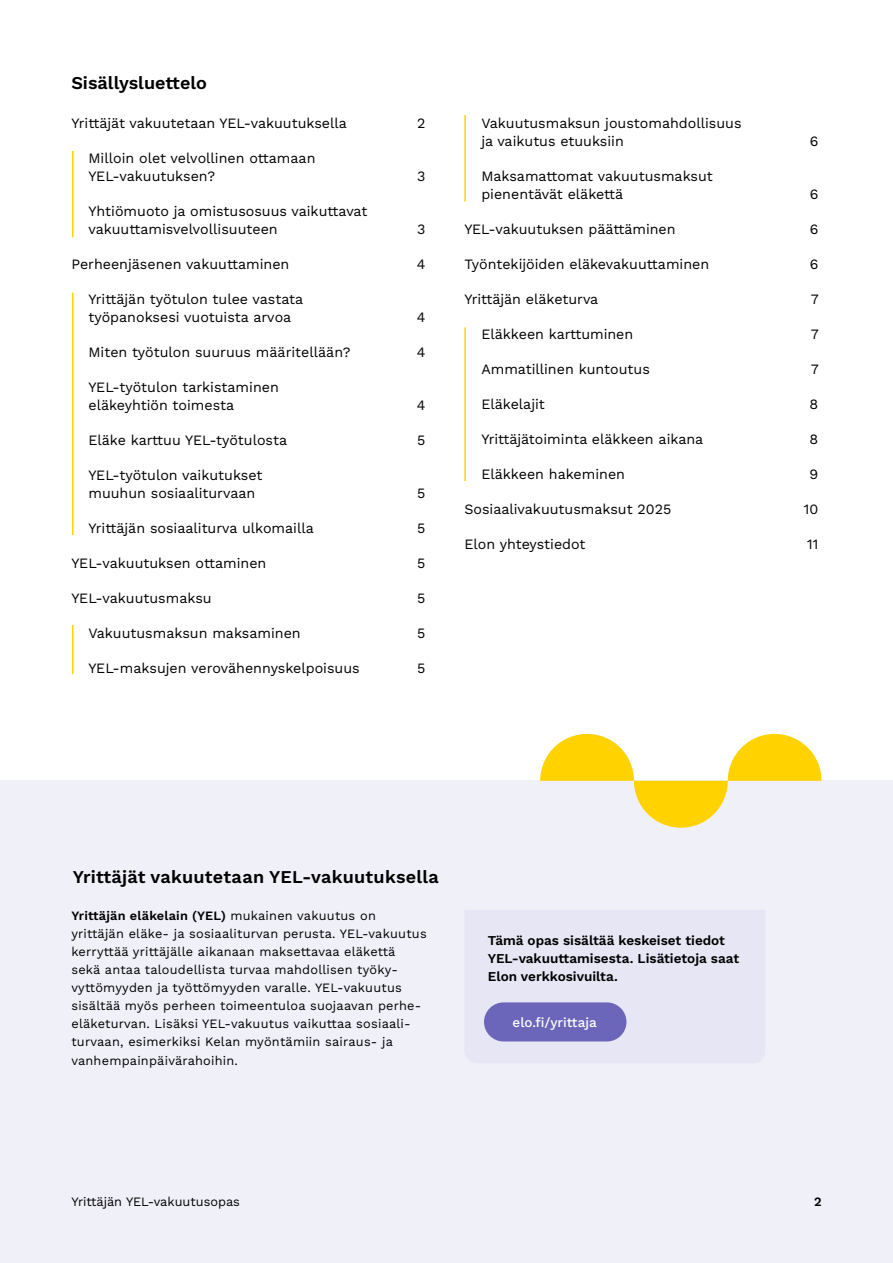
<style>
.page{position:relative;width:893px;height:1263px;background:#fff}
.page>*{position:absolute;margin:0;border:0;box-sizing:border-box;transform-origin:0 0}
.Paragraph_Style_1{font:600 18px "Work Sans";letter-spacing:.01em;color:#000}
.t1{font:14.25px/18px "Work Sans";color:#000}
.t2{font:600 13.5px/18px "Work Sans";color:#000}
.t3{font:500 13.5px "Work Sans";color:#fff}
.LEIPIS_8_5_12{font:12.75px/18px "Work Sans";letter-spacing:.015em;color:#000}
.t4{font:600 12.75px "Work Sans";color:#000}
.s1{font-weight:600}
</style>
<div class="page">
<div style="left:0;top:780px;width:893px;height:483px;background:#f0f0f8"></div>
<svg style="left:540px;top:734px;width:281px;height:94px"></svg>
<div style="left:484px;top:1002px;width:142px;height:39px;background:#6b66ba;border-radius:20px"></div>
<hr style="left:72px;top:151px;width:1px;height:86px;background:#ffd200">
<hr style="left:464px;top:115px;width:2px;height:86px;background:#ffd200">
<hr style="left:464px;top:327px;width:2px;height:154px;background:#ffd200">
<hr style="left:72px;top:293px;width:1px;height:242px;background:#ffd200">
<hr style="left:72px;top:625px;width:1px;height:49px;background:#ffd200">
<p class="Paragraph_Style_1" style="left:71px;top:69px;width:137px">Sisällysluettelo</p>
<p class="t1" style="left:71px;top:114px;width:277px">Yrittäjät vakuutetaan YEL-vakuutuksella</p>
<p class="t1" style="left:417px;top:114px;width:10px">2</p>
<p class="t1" style="left:88px;top:149px;width:229px">Milloin olet velvollinen ottamaan<br>YEL-vakuutuksen?</p>
<p class="t1" style="left:417px;top:167px;width:10px">3</p>
<p class="t1" style="left:88px;top:202px;width:280px">Yhtiömuoto ja omistusosuus vaikuttavat vakuuttamisvelvollisuuteen</p>
<p class="t1" style="left:417px;top:220px;width:10px">3</p>
<p class="t1" style="left:71px;top:255px;width:219px">Perheenjäsenen vakuuttaminen</p>
<p class="t1" style="left:417px;top:255px;width:10px">4</p>
<p class="t1" style="left:88px;top:290px;width:216px">Yrittäjän työtulon tulee vastata työpanoksesi vuotuista arvoa</p>
<p class="t1" style="left:417px;top:308px;width:10px">4</p>
<p class="t1" style="left:88px;top:343px;width:264px">Miten työtulon suuruus määritellään?</p>
<p class="t1" style="left:417px;top:343px;width:10px">4</p>
<p class="t1" style="left:88px;top:378px;width:192px">YEL-työtulon tarkistaminen eläkeyhtiön toimesta</p>
<p class="t1" style="left:417px;top:396px;width:10px">4</p>
<p class="t1" style="left:88px;top:431px;width:200px">Eläke karttuu YEL-työtulosta</p>
<p class="t1" style="left:417px;top:431px;width:10px">5</p>
<p class="t1" style="left:88px;top:466px;width:175px">YEL-työtulon vaikutukset muuhun sosiaaliturvaan</p>
<p class="t1" style="left:417px;top:484px;width:10px">5</p>
<p class="t1" style="left:88px;top:519px;width:227px">Yrittäjän sosiaaliturva ulkomailla</p>
<p class="t1" style="left:417px;top:519px;width:10px">5</p>
<p class="t1" style="left:71px;top:554px;width:196px">YEL-vakuutuksen ottaminen</p>
<p class="t1" style="left:417px;top:554px;width:10px">5</p>
<p class="t1" style="left:71px;top:589px;width:142px">YEL-vakuutusmaksu</p>
<p class="t1" style="left:417px;top:589px;width:10px">5</p>
<p class="t1" style="left:88px;top:624px;width:214px">Vakuutusmaksun maksaminen</p>
<p class="t1" style="left:417px;top:624px;width:10px">5</p>
<p class="t1" style="left:88px;top:659px;width:273px">YEL-maksujen verovähennyskelpoisuus</p>
<p class="t1" style="left:417px;top:659px;width:10px">5</p>
<p class="t1" style="left:481px;top:114px;width:262px">Vakuutusmaksun joustomahdollisuus ja vaikutus etuuksiin</p>
<p class="t1" style="left:481px;top:167px;width:233px">Maksamattomat vakuutusmaksut pienentävät eläkettä</p>
<p class="t1" style="left:810px;top:132px;width:10px">6</p>
<p class="t1" style="left:810px;top:185px;width:10px">6</p>
<p class="t1" style="left:464px;top:220px;width:213px">YEL-vakuutuksen päättäminen</p>
<p class="t1" style="left:810px;top:220px;width:10px">6</p>
<p class="t1" style="left:464px;top:255px;width:246px">Työntekijöiden eläkevakuuttaminen</p>
<p class="t1" style="left:810px;top:255px;width:10px">6</p>
<p class="t1" style="left:464px;top:290px;width:135px">Yrittäjän eläketurva</p>
<p class="t1" style="left:811px;top:290px;width:9px">7</p>
<p class="t1" style="left:481px;top:325px;width:153px">Eläkkeen karttuminen</p>
<p class="t1" style="left:811px;top:325px;width:9px">7</p>
<p class="t1" style="left:481px;top:360px;width:170px">Ammatillinen kuntoutus</p>
<p class="t1" style="left:811px;top:360px;width:9px">7</p>
<p class="t1" style="left:481px;top:395px;width:65px">Eläkelajit</p>
<p class="t1" style="left:810px;top:395px;width:10px">8</p>
<p class="t1" style="left:481px;top:430px;width:223px">Yrittäjätoiminta eläkkeen aikana</p>
<p class="t1" style="left:810px;top:430px;width:10px">8</p>
<p class="t1" style="left:481px;top:465px;width:145px">Eläkkeen hakeminen</p>
<p class="t1" style="left:810px;top:465px;width:10px">9</p>
<p class="t1" style="left:464px;top:500px;width:208px">Sosiaalivakuutusmaksut 2025</p>
<p class="t1" style="left:804px;top:500px;width:16px">10</p>
<p class="t1" style="left:464px;top:535px;width:123px">Elon yhteystiedot</p>
<p class="t1" style="left:807px;top:535px;width:13px">11</p>
<p class="Paragraph_Style_1" style="left:73px;top:864px;width:368px">Yrittäjät vakuutetaan YEL-vakuutuksella</p>
<p class="LEIPIS_8_5_12" style="left:71px;top:906px;width:357px"><span class="s1">Yrittäjän eläkelain (YEL)</span> mukainen vakuutus on yrittäjän eläke- ja sosiaaliturvan perusta. YEL-vakuutus kerryttää yrittäjälle aikanaan maksettavaa eläkettä sekä antaa taloudellista turvaa mahdollisen työky&shy;vyttömyyden ja työttömyyden varalle. YEL-vakuutus sisältää myös perheen toimeentuloa suojaavan perhe&shy;eläketurvan. Lisäksi YEL-vakuutus vaikuttaa sosiaali&shy;turvaan, esimerkiksi Kelan myöntämiin sairaus- ja vanhempainpäivärahoihin.</p>
<p class="t2" style="left:488px;top:931px;width:253px">Tämä opas sisältää keskeiset tiedot<br>YEL-vakuuttamisesta. Lisätietoja saat<br>Elon verkkosivuilta.</p>
<p class="t3" style="left:513px;top:1012px;width:86px">elo.fi/yrittaja</p>
<p class="LEIPIS_8_5_12" style="left:71px;top:1192px;width:170px">Yrittäjän YEL-vakuutusopas</p>
<p class="t4" style="left:814px;top:1192px;width:9px">2</p>
</div>
